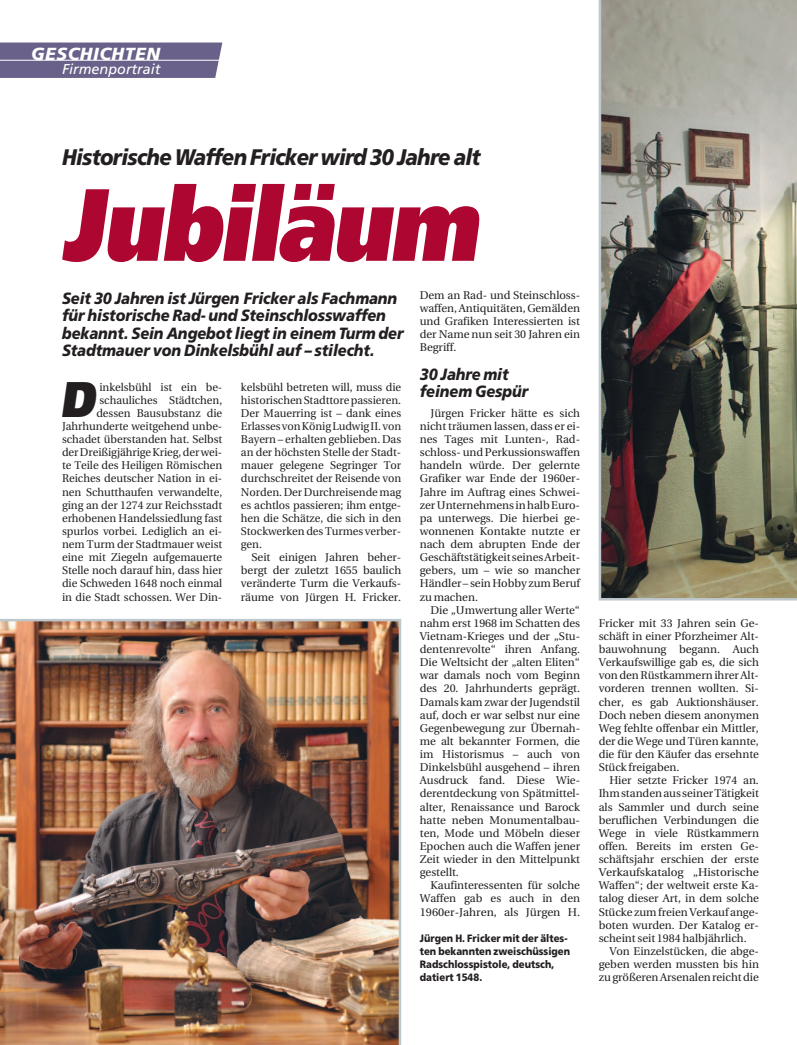
<style>
.page{position:relative;width:797px;height:1045px;background:#fff}
.page>*{position:absolute;margin:0;border:0;box-sizing:border-box;transform-origin:0 0}
.t1{font:900 102.5px "Frutiger";color:#ad0630;scale:.85 1}
.t2{font:900 50px "Frutiger";color:#231f20;scale:.85 1}
.t3{font:italic 900 22.5px "Frutiger";letter-spacing:-.03em;color:#231f20;scale:.9 1}
.t4{font:italic 900 17.5px "Frutiger";letter-spacing:.03em;color:#fff}
.t5{font:italic 900 16.25px/17.5px "Frutiger";letter-spacing:-.005em;color:#231f20;scale:.9 1}
.t6{font:italic 14.38px "Frutiger";color:#fff}
.t7{font:11.25px/13.1px "Utopia";letter-spacing:-.005em;color:#231f20;text-align:justify}
.t8{font:900 10.62px/13.1px "Frutiger";color:#231f20;scale:.9 1}
</style>
<div class="page">
<div style="left:0;top:43px;width:222px;height:35px;background:#696189"></div>
<hr style="left:0;top:60px;width:219px;height:1px;background:#fff">
<img style="left:0;top:619px;width:401px;height:426px">
<img style="left:598px;top:0;width:198px;height:601px">
<h3 class="t4" style="left:31px;top:47px;width:130px">GESCHICHTEN</h3>
<p class="t6" style="left:62px;top:64px;width:100px">Firmenportrait</p>
<h3 class="t3" style="left:62px;top:148px;width:466px">Historische Waffen Fricker wird 30 Jahre alt</h3>
<h1 class="t1" style="left:62px;top:184px;width:507px">Jubiläum</h1>
<h3 class="t5" style="left:62px;top:290px;width:381px">Seit 30 Jahren ist Jürgen Fricker als Fachmann für historische Rad- und Steinschlosswaffen bekannt. Sein Angebot liegt in einem Turm der Stadtmauer von Dinkelsbühl auf – stilecht.</h3>
<h2 class="t2" style="left:60px;top:379px;width:50px">D</h2>
<p class="t7" style="left:62px;top:381px;width:162px;text-align:right">inkelsbühl ist ein be&shy;schauliches Städtchen,<br>dessen Bausubstanz die<br>Jahrhunderte weitgehend unbe&shy;schadet überstanden hat. Selbst der Dreißigjährige Krieg, der wei&shy;te Teile des Heiligen Römischen<br>Reiches deutscher Nation in ei&shy;nen Schutthaufen verwandelte, ging an der 1274 zur Reichsstadt erhobenen Handelssiedlung fast spurlos vorbei. Lediglich an ei&shy;nem Turm der Stadtmauer weist eine mit Ziegeln aufgemauerte<br>Stelle noch darauf hin, dass hier die Schweden 1648 noch einmal in die Stadt schossen. Wer Din-</p>
<p class="t7" style="left:241px;top:381px;width:162px">kelsbühl betreten will, muss die historischen Stadttore passieren.<br>Der Mauerring ist – dank eines Erlasses von König Ludwig II. von Bayern – erhalten geblieben. Das an der höchsten Stelle der Stadt&shy;mauer gelegene Segringer Tor durchschreitet der Reisende von Norden. Der Durchreisende mag es achtlos passieren; ihm entge&shy;hen die Schätze, die sich in den Stockwerken des Turmes verber&shy;gen.</p>
<p class="t7" style="left:241px;top:552px;width:162px;text-indent:11px">Seit einigen Jahren beher&shy;bergt der zuletzt 1655 baulich veränderte Turm die Verkaufs&shy;räume von Jürgen H. Fricker.</p>
<p class="t7" style="left:419px;top:289px;width:162px">Dem an Rad- und Steinschloss&shy;waffen, Antiquitäten, Gemälden und Grafiken Interessierten ist der Name nun seit 30 Jahren ein Begriff.</p>
<h3 class="t5" style="left:419px;top:368px;width:122px;line-height:16.4px">30 Jahre mit feinem Gespür</h3>
<p class="t7" style="left:419px;top:407px;width:162px;text-indent:11px">Jürgen Fricker hätte es sich nicht träumen lassen, dass er ei&shy;nes Tages mit Lunten-, Rad&shy;schloss- und Perkussionswaffen handeln würde. Der gelernte Grafiker war Ende der 1960er-Jahre im Auftrag eines Schwei&shy;zer Unternehmens in halb Euro&shy;pa unterwegs. Die hierbei ge&shy;wonnenen Kontakte nutzte er nach dem abrupten Ende der Geschäftstätigkeit seines Arbeit&shy;gebers, um – wie so mancher Händler – sein Hobby zum Beruf zu machen.</p>
<p class="t7" style="left:419px;top:604px;width:162px;text-indent:11px">Die „Umwertung aller Werte“ nahm erst 1968 im Schatten des Vietnam-Krieges und der „Stu&shy;dentenrevolte“ ihren Anfang.<br>Die Weltsicht der „alten Eliten“ war damals noch vom Beginn des 20. Jahrhunderts geprägt.<br>Damals kam zwar der Jugendstil auf, doch er war selbst nur eine Gegenbewegung zur Übernah&shy;me alt bekannter Formen, die im Historismus – auch von Dinkelsbühl ausgehend – ihren Ausdruck fand. Diese Wie&shy;derentdeckung von Spätmittel&shy;alter, Renaissance und Barock hatte neben Monumentalbau&shy;ten, Mode und Möbeln dieser Epochen auch die Waffen jener Zeit wieder in den Mittelpunkt gestellt.</p>
<p class="t7" style="left:419px;top:880px;width:162px;text-indent:11px">Kaufinteressenten für solche Waffen gab es auch in den 1960er-Jahren, als Jürgen H.</p>
<p class="t8" style="left:419px;top:932px;width:168px">Jürgen H. Fricker mit der ältes&shy;ten bekannten zweischüssigen<br>Radschlosspistole, deutsch, datiert 1548.</p>
<p class="t7" style="left:598px;top:617px;width:162px">Fricker mit 33 Jahren sein Ge&shy;schäft in einer Pforzheimer Alt&shy;bauwohnung begann. Auch Verkaufswillige gab es, die sich von den Rüstkammern ihrer Alt&shy;vorderen trennen wollten. Si&shy;cher, es gab Auktionshäuser.<br>Doch neben diesem anonymen Weg fehlte offenbar ein Mittler, der die Wege und Türen kannte, die für den Käufer das ersehnte Stück freigaben.</p>
<p class="t7" style="left:598px;top:775px;width:162px;text-indent:11px">Hier setzte Fricker 1974 an.<br>Ihm standen aus seiner Tätigkeit als Sammler und durch seine beruflichen Verbindungen die Wege in viele Rüstkammern offen. Bereits im ersten Ge&shy;schäftsjahr erschien der erste Verkaufskatalog „Historische Waffen“; der weltweit erste Ka&shy;talog dieser Art, in dem solche Stücke zum freien Verkauf ange&shy;boten wurden. Der Katalog er&shy;scheint seit 1984 halbjährlich.</p>
<p class="t7" style="left:598px;top:946px;width:162px;text-indent:11px">Von Einzelstücken, die abge&shy;geben werden mussten bis hin zu größeren Arsenalen reicht die</p>
</div>
